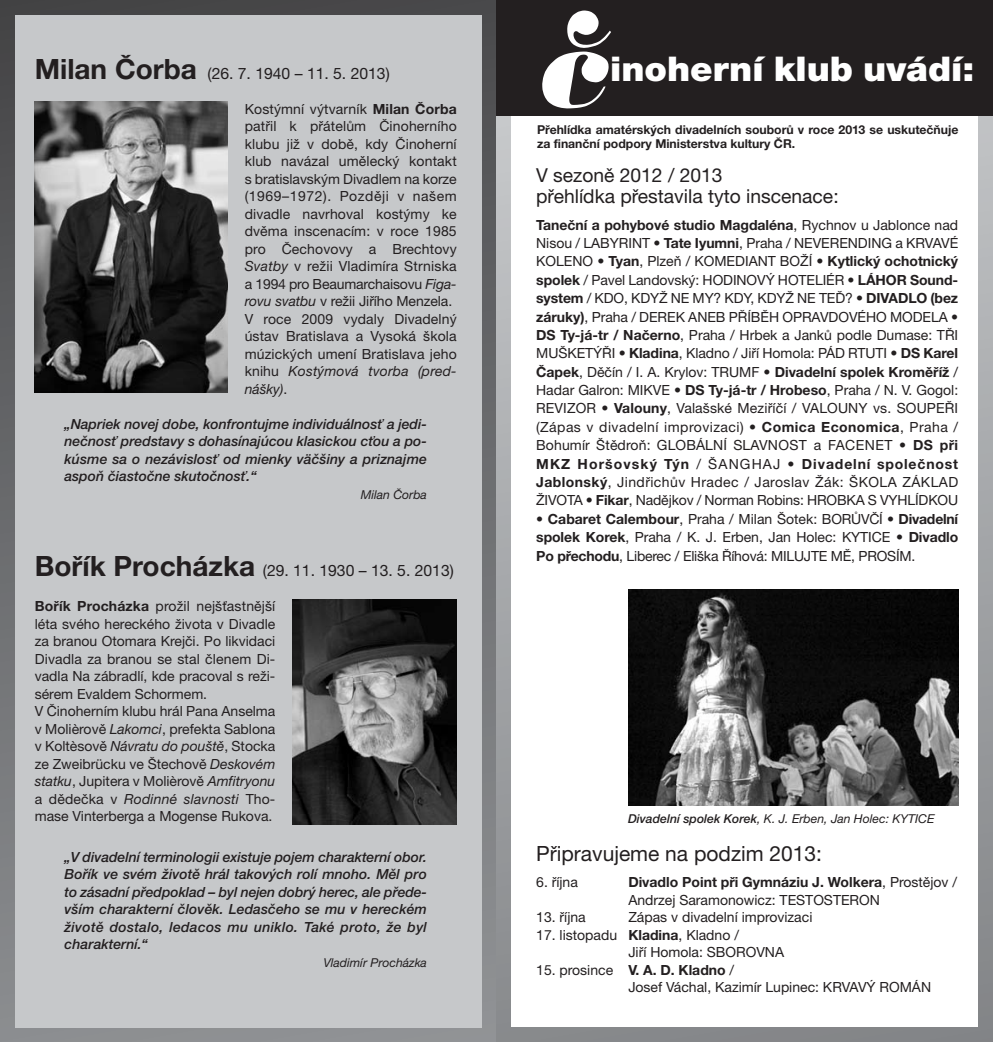
<style>
.page{position:relative;width:993px;height:1042px;background:#fff}
.page>*{position:absolute;margin:0;border:0;box-sizing:border-box;transform-origin:0 0}
.t1{font:900 34.12px "Helvetica Neue CE";color:#fff;scale:1.05 1}
.t2{font:21px "Helvetica Neue CE";color:#231f20}
.t3{font:19.25px/21px "Helvetica Neue CE";color:#231f20}
.t4{font:15.75px "Helvetica Neue CE";color:#231f20}
.t5{font:14px/17.5px "Helvetica Neue CE";color:#231f20}
.t6{font:italic 500 14px/17.5px "Helvetica Neue CE";letter-spacing:.005em;color:#231f20;text-align:justify}
.t7{font:700 12.25px/14px "Helvetica Neue CE";letter-spacing:-.005em;color:#231f20}
.t8{font:italic 12.25px "Helvetica Neue CE";color:#231f20}
.s1{font-weight:700;font-size:28px}
.s2{font-weight:700}
.s3{font-style:italic}
.s4{font-weight:500}
</style>
<div class="page">
<div style="left:0;top:0;width:496px;height:1042px;background:linear-gradient(to bottom,#48484a,#909295)"></div>
<svg style="left:496px;top:116px;width:496px;height:926px;background:#9d9fa2"></svg>
<div style="left:15px;top:15px;width:466px;height:1012px;background:#c6c8ca"></div>
<img style="left:35px;top:102px;width:192px;height:290px">
<img style="left:293px;top:599px;width:163px;height:226px">
<div style="left:511px;top:16px;width:466px;height:1011px;background:#fff"></div>
<div style="left:496px;top:0;width:496px;height:116px;background:#231f20"></div>
<svg style="left:542px;top:10px;width:69px;height:98px"></svg>
<img style="left:628px;top:589px;width:329px;height:216px">
<p class="t4" style="left:35px;top:67px;width:356px"><span class="s1">Milan Čorba</span> (26. 7. 1940 – 11. 5. 2013)</p>
<p class="t5" style="left:244px;top:101px;width:213px">Kostýmní výtvarník <span class="s2">Milan Čorba </span>patřil k přátelům Činoherního klubu již v době, kdy Činoherní klub navázal umělecký kontakt s bratislavským Divadlem na korze (1969–1972). Později v našem divadle navrhoval kostýmy ke dvěma inscenacím: v roce 1985 pro Čechovovy a Brechtovy<br><span class="s3">Svatby</span> v režii Vladimíra Strniska a 1994 pro Beaumarchaisovu <span class="s3">Figa&shy;rovu svatbu</span> v režii Jiřího Menzela.<br>V roce 2009 vydaly Divadelný ústav Bratislava a Vysoká škola múzických umení Bratislava jeho knihu <span class="s3">Kostýmová tvorba (pred&shy;nášky)</span>.</p>
<p class="t6" style="left:64px;top:416px;width:364px">„Napriek novej dobe, konfrontujme individuálnosť a jedi&shy;nečnosť predstavy s dohasínajúcou klasickou cťou a po&shy;kúsme sa o nezávislosť od mienky väčšiny a priznajme aspoň čiastočne skutočnosť.“</p>
<p class="t8" style="left:360px;top:490px;width:68px">Milan Čorba</p>
<p class="t4" style="left:35px;top:565px;width:420px"><span class="s1">Bořík Procházka</span> (29. 11. 1930 – 13. 5. 2013)</p>
<p class="t5" style="left:35px;top:599px;width:242px"><span class="s2">Bořík Procházka</span> prožil nejšťastnější léta svého hereckého života v Divadle za branou Otomara Krejči. Po likvidaci Divadla za branou se stal členem Di&shy;vadla Na zábradlí, kde pracoval s reži&shy;sérem Evaldem Schormem.<br>V Činoherním klubu hrál Pana Anselma v Molièrově <span class="s3">Lakomci</span>, prefekta Sablona v Koltèsově <span class="s3">Návratu do pouště</span>, Stocka ze Zweibrücku ve Štechově <span class="s3">Deskovém statku</span>, Jupitera v Molièrově <span class="s3">Amfitryonu </span>a dědečka v <span class="s3">Rodinné slavnosti</span> Tho&shy;mase Vinterberga a Mogense Rukova.</p>
<p class="t6" style="left:64px;top:849px;width:364px">„V divadelní terminologii existuje pojem charakterní obor.<br>Bořík ve svém životě hrál takových rolí mnoho. Měl pro to zásadní předpoklad – byl nejen dobrý herec, ale přede&shy;vším charakterní člověk. Ledasčeho se mu v hereckém životě dostalo, ledacos mu uniklo. Také proto, že byl charakterní.“</p>
<p class="t8" style="left:323px;top:958px;width:105px">Vladimír Procházka</p>
<h1 class="t1" style="left:610px;top:57px;width:348px">inoherní klub uvádí:</h1>
<p class="t7" style="left:537px;top:124px;width:423px">Přehlídka amatérských divadelních souborů v roce 2013 se uskutečňuje za finanční podpory Ministerstva kultury ČR.</p>
<h3 class="t3" style="left:536px;top:166px;width:304px">V sezoně 2012 / 2013<br>přehlídka přestavila tyto inscenace:</h3>
<p class="t5" style="left:536px;top:217px;width:423px;line-height:18.4px;text-align:justify"><span class="s2">Taneční a pohybové studio Magdaléna</span>, Rychnov u Jablonce nad Nisou / LABYRINT • <span class="s2">Tate Iyumni</span>, Praha / NEVERENDING a KRVAVÉ KOLENO • <span class="s2">Tyan</span>, Plzeň / KOMEDIANT BOŽÍ • <span class="s2">Kytlický ochotnický spolek</span> / Pavel Landovský: HODINOVÝ HOTELIÉR • <span class="s2">LÁHOR Sound - system</span> / KDO, KDYŽ NE MY? KDY, KDYŽ NE TEĎ? • <span class="s2">DIVADLO (bez záruky)</span>, Praha / DEREK ANEB PŘÍBĚH OPRAVDOVÉHO MODELA • <span class="s2">DS Ty-já-tr / Načerno</span>, Praha / Hrbek a Janků podle Dumase: TŘI MUŠKETÝŘI • <span class="s2">Kladina</span>, Kladno / Jiří Homola: PÁD RTUTI • <span class="s2">DS Karel Čapek</span>, Děčín / I. A. Krylov: TRUMF • <span class="s2">Divadelní spolek Kroměříž</span> / Hadar Galron: MIKVE • <span class="s2">DS Ty-já-tr / Hrobeso</span>, Praha / N. V. Gogol:<br>REVIZOR • <span class="s2">Valouny</span>, Valašské Meziříčí / VALOUNY vs. SOUPEŘI (Zápas v divadelní improvizaci) • <span class="s2">Comica Economica</span>, Praha / Bohumír Štědroň: GLOBÁLNÍ SLAVNOST a FACENET • <span class="s2">DS při MKZ Horšovský Týn</span> / ŠANGHAJ • <span class="s2">Divadelní společnost Jablonský</span>, Jindřichův Hradec / Jaroslav Žák: ŠKOLA ZÁKLAD ŽIVOTA • <span class="s2">Fikar</span>, Nadějkov / Norman Robins: HROBKA S VYHLÍDKOU</p>
<p class="t5" style="left:536px;top:511px;width:423px;line-height:18.4px;text-align:justify">• <span class="s2">Cabaret Calembour</span>, Praha / Milan Šotek: BORŮVČÍ • <span class="s2">Divadelní spolek Korek</span>, Praha / K. J. Erben, Jan Holec: KYTICE • <span class="s2">Divadlo Po přechodu</span>, Liberec / Eliška Říhová: MILUJTE MĚ, PROSÍM.</p>
<p class="t8" style="left:628px;top:814px;width:308px"><span class="s4">Divadelní spolek Korek</span>, K. J. Erben, Jan Holec: KYTICE</p>
<h2 class="t2" style="left:536px;top:846px;width:287px">Připravujeme na podzim 2013:</h2>
<p class="t5" style="left:536px;top:875px;width:43px">6. října</p>
<p class="t5" style="left:628px;top:875px;width:330px"><span class="s2">Divadlo Point při Gymnáziu J. Wolkera</span>, Prostějov /<br>Andrzej Saramonowicz: TESTOSTERON</p>
<p class="t5" style="left:536px;top:910px;width:51px">13. října</p>
<p class="t5" style="left:628px;top:910px;width:185px">Zápas v divadelní improvizaci</p>
<p class="t5" style="left:628px;top:927px;width:157px;text-indent:-92px">17. listopadu <span class="s2">Kladina</span>, Kladno /<br>Jiří Homola: SBOROVNA</p>
<p class="t5" style="left:628px;top:962px;width:304px;text-indent:-92px">15. prosince <span class="s2">V. A. D. Kladno</span> /<br>Josef Váchal, Kazimír Lupinec: KRVAVÝ ROMÁN</p>
</div>
